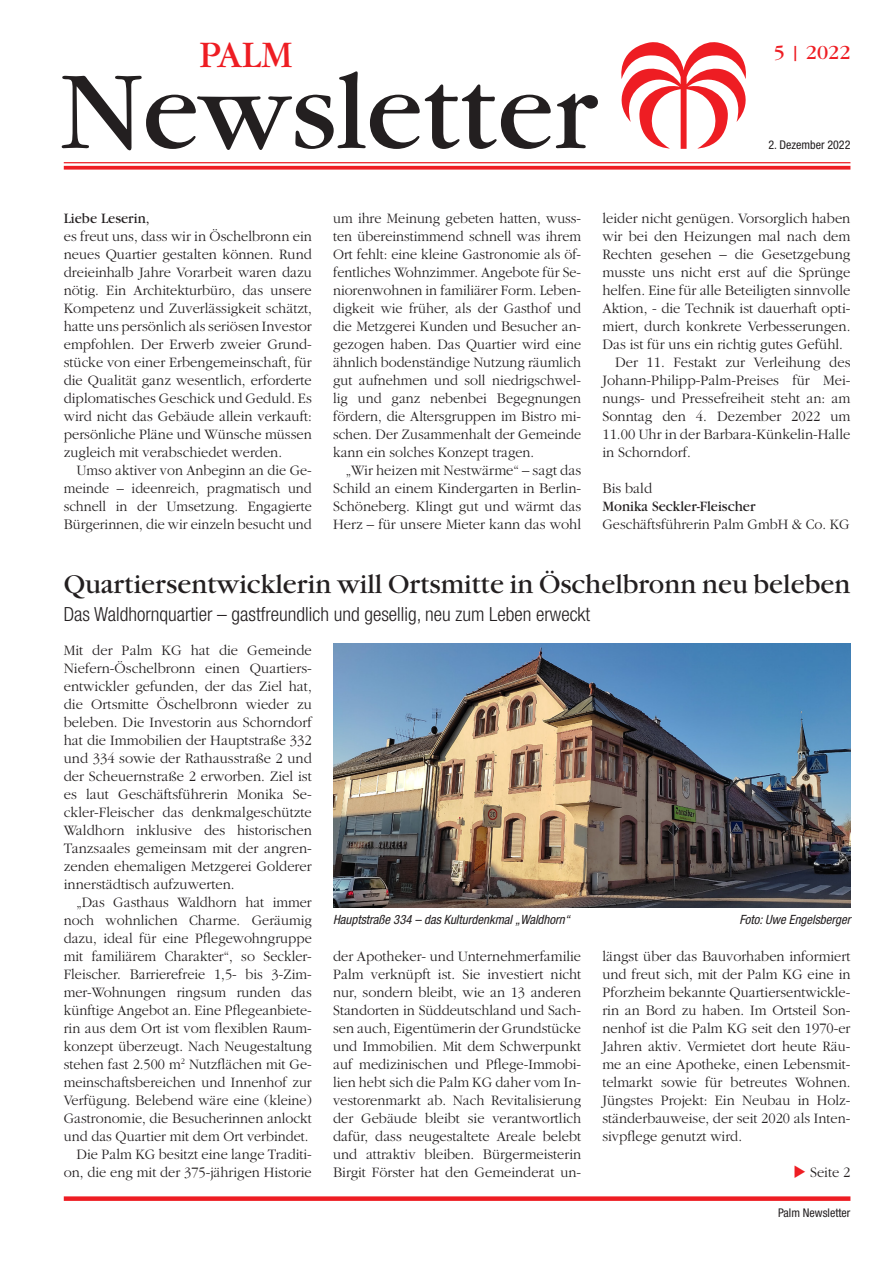
<style>
.page{position:relative;width:893px;height:1263px;background:#fff}
.page>*{position:absolute;margin:0;border:0;box-sizing:border-box;transform-origin:0 0}
.t1{font:115.5px "Garamond";color:#231f20}
.t2{font:39px "Garamond";color:#ee1d23}
.Hauptüberschrift{font:28.5px "Garamond";color:#231f20}
.t3{font:21px "Garamond";color:#ee1d23}
.Unterüberschrift{font:300 condensed 19.5px "Helvetica Neue";color:#231f20}
.Fliesstext{font:300 15px/18px "Garamond";color:#231f20;text-align:justify;scale:.96 1}
.Fliesstext-2{font:300 15px/18px "Garamond";color:#231f20;text-align:justify}
.Fliesstext-3{font:300 15px/18px "Garamond";color:#231f20;text-align:justify;scale:.94 1}
.Fliesstext-4{font:300 15px/18px "Garamond";color:#231f20;text-align:justify;scale:.95 1}
.Fliesstext-5{font:15px "Garamond";color:#231f20}
.Bildunterschrift{font:italic condensed 12.75px "Helvetica Neue";color:#231f20}
.t4{font:condensed 12px "Helvetica Neue";color:#231f20}
.s1{color:#ee1d23}
</style>
<div class="page">
<svg style="left:621px;top:42px;width:125px;height:107px"></svg>
<hr style="left:64px;top:162px;width:786px;height:1px;background:#ee1d23">
<svg style="left:64px;top:166px;width:786px;height:4px;background:#ef3339"></svg>
<div style="left:64px;top:1196px;width:786px;height:5px;background:#ee1d23"></div>
<img style="left:333px;top:644px;width:518px;height:263px">
<p class="t2" style="left:199px;top:34px;width:95px">PALM</p>
<p class="t1" style="left:60px;top:51px;width:538px">Newsletter</p>
<p class="t3" style="left:774px;top:41px;width:78px">5 | 2022</p>
<p class="t4" style="left:768px;top:137px;width:84px">2. Dezember 2022</p>
<p class="Fliesstext-5" style="left:64px;top:210px;width:87px">Liebe Leserin,</p>
<p class="Fliesstext" style="left:64px;top:227px;width:260px">es freut uns, dass wir in Öschelbronn ein neues Quartier gestalten können. Rund dreieinhalb Jahre Vorarbeit waren dazu nötig. Ein Architekturbüro, das unsere Kompetenz und Zuverlässigkeit schätzt, hatte uns persönlich als seriösen Investor empfohlen. Der Erwerb zweier Grund&shy;stücke von einer Erbengemeinschaft, für die Qualität ganz wesentlich, erforderte diplomatisches Geschick und Geduld. Es wird nicht das Gebäude allein verkauft: persönliche Pläne und Wünsche müssen zugleich mit verabschiedet werden.</p>
<p class="Fliesstext-3" style="left:64px;top:461px;width:265px;text-indent:13px">Umso aktiver von Anbeginn an die Ge&shy;meinde – ideenreich, pragmatisch und schnell in der Umsetzung. Engagierte Bürgerinnen, die wir einzeln besucht und</p>
<p class="Fliesstext-3" style="left:333px;top:209px;width:265px">um ihre Meinung gebeten hatten, wuss&shy;ten übereinstimmend schnell was ihrem Ort fehlt: eine kleine Gastronomie als öf&shy;fentliches Wohnzimmer. Angebote für Se&shy;niorenwohnen in familiärer Form. Leben&shy;digkeit wie früher, als der Gasthof und die Metzgerei Kunden und Besucher an&shy;gezogen haben. Das Quartier wird eine ähnlich bodenständige Nutzung räumlich gut aufnehmen und soll niedrigschwel&shy;lig und ganz nebenbei Begegnungen fördern, die Altersgruppen im Bistro mi&shy;schen. Der Zusammenhalt der Gemeinde kann ein solches Konzept tragen.</p>
<p class="Fliesstext-2" style="left:333px;top:461px;width:250px;text-indent:13px">„Wir heizen mit Nestwärme“ – sagt das Schild an einem Kindergarten in Berlin-Schöneberg. Klingt gut und wärmt das Herz – für unsere Mieter kann das wohl</p>
<p class="Fliesstext-2" style="left:602px;top:209px;width:250px">leider nicht genügen. Vorsorglich haben wir bei den Heizungen mal nach dem Rechten gesehen – die Gesetzgebung musste uns nicht erst auf die Sprünge helfen. Eine für alle Beteiligten sinnvolle Aktion, - die Technik ist dauerhaft opti&shy;miert, durch konkrete Verbesserungen.<br>Das ist für uns ein richtig gutes Gefühl.</p>
<p class="Fliesstext-2" style="left:602px;top:353px;width:250px;text-indent:13px">Der 11. Festakt zur Verleihung des Johann-Philipp-Palm-Preises für Mei&shy;nungs- und Pressefreiheit steht an: am Sonntag den 4. Dezember 2022 um 11.00 Uhr in der Barbara-Künkelin-Halle in Schorndorf.</p>
<p class="Fliesstext-2" style="left:602px;top:479px;width:51px">Bis bald</p>
<p class="Fliesstext-5" style="left:602px;top:498px;width:154px">Monika Seckler-Fleischer</p>
<p class="Fliesstext-4" style="left:602px;top:515px;width:262px">Geschäftsführerin Palm GmbH &amp; Co. KG</p>
<p class="Hauptüberschrift" style="left:64px;top:569px;width:788px">Quartiersentwicklerin will Ortsmitte in Öschelbronn neu beleben</p>
<p class="Unterüberschrift" style="left:64px;top:603px;width:528px">Das Waldhornquartier – gastfreundlich und gesellig, neu zum Leben erweckt</p>
<p class="Fliesstext-2" style="left:64px;top:641px;width:250px">Mit der Palm KG hat die Gemeinde Niefern-Öschelbronn einen Quartiers&shy;entwickler gefunden, der das Ziel hat, die Ortsmitte Öschelbronn wieder zu beleben. Die Investorin aus Schorndorf hat die Immobilien der Hauptstraße 332 und 334 sowie der Rathausstraße 2 und der Scheuernstraße 2 erworben. Ziel ist es laut Geschäftsführerin Monika Se&shy;ckler-Fleischer das denkmalgeschützte Waldhorn inklusive des historischen Tanzsaales gemeinsam mit der angren&shy;zenden ehemaligen Metzgerei Golderer innerstädtisch aufzuwerten.</p>
<p class="Fliesstext-4" style="left:64px;top:893px;width:263px;text-indent:13px">„Das Gasthaus Waldhorn hat immer noch wohnlichen Charme. Geräumig dazu, ideal für eine Pflegewohngruppe mit familiärem Charakter“, so Seckler-Fleischer. Barrierefreie 1,5- bis 3-Zim&shy;mer-Wohnungen ringsum runden das künftige Angebot an. Eine Pflegeanbiete&shy;rin aus dem Ort ist vom flexiblen Raum&shy;konzept überzeugt. Nach Neugestaltung stehen fast 2.500 m<sup>2</sup> Nutzflächen mit Ge&shy;meinschaftsbereichen und Innenhof zur Verfügung. Belebend wäre eine (kleine)<br>Gastronomie, die Besucherinnen anlockt und das Quartier mit dem Ort verbindet.</p>
<p class="Fliesstext" style="left:64px;top:1145px;width:260px;text-align:right">Die Palm KG besitzt eine lange Traditi&shy;on, die eng mit der 375-jährigen Historie</p>
<p class="Bildunterschrift" style="left:333px;top:912px;width:238px">Hauptstraße 334 – das Kulturdenkmal „Waldhorn“</p>
<p class="Bildunterschrift" style="left:739px;top:912px;width:113px">Foto: Uwe Engelsberger</p>
<p class="Fliesstext" style="left:333px;top:947px;width:260px">der Apotheker- und Unternehmerfamilie Palm verknüpft ist. Sie investiert nicht nur, sondern bleibt, wie an 13 anderen Standorten in Süddeutschland und Sach&shy;sen auch, Eigentümerin der Grundstücke und Immobilien. Mit dem Schwerpunkt auf medizinischen und Pflege-Immobi&shy;lien hebt sich die Palm KG daher vom In&shy;vestorenmarkt ab. Nach Revitalisierung der Gebäude bleibt sie verantwortlich dafür, dass neugestaltete Areale belebt und attraktiv bleiben. Bürgermeisterin Birgit Förster hat den Gemeinderat un-</p>
<p class="Fliesstext" style="left:602px;top:947px;width:260px">längst über das Bauvorhaben informiert und freut sich, mit der Palm KG eine in Pforzheim bekannte Quartiersentwickle&shy;rin an Bord zu haben. Im Ortsteil Son&shy;nenhof ist die Palm KG seit den 1970-er Jahren aktiv. Vermietet dort heute Räu&shy;me an eine Apotheke, einen Lebensmit&shy;telmarkt sowie für betreutes Wohnen.<br>Jüngstes Projekt: Ein Neubau in Holz&shy;ständerbauweise, der seit 2020 als Inten&shy;sivpflege genutzt wird.</p>
<p class="Fliesstext-2" style="left:793px;top:1163px;width:59px"><span class="s1">◆</span> Seite 2</p>
<p class="t4" style="left:778px;top:1205px;width:74px">Palm Newsletter</p>
</div>
